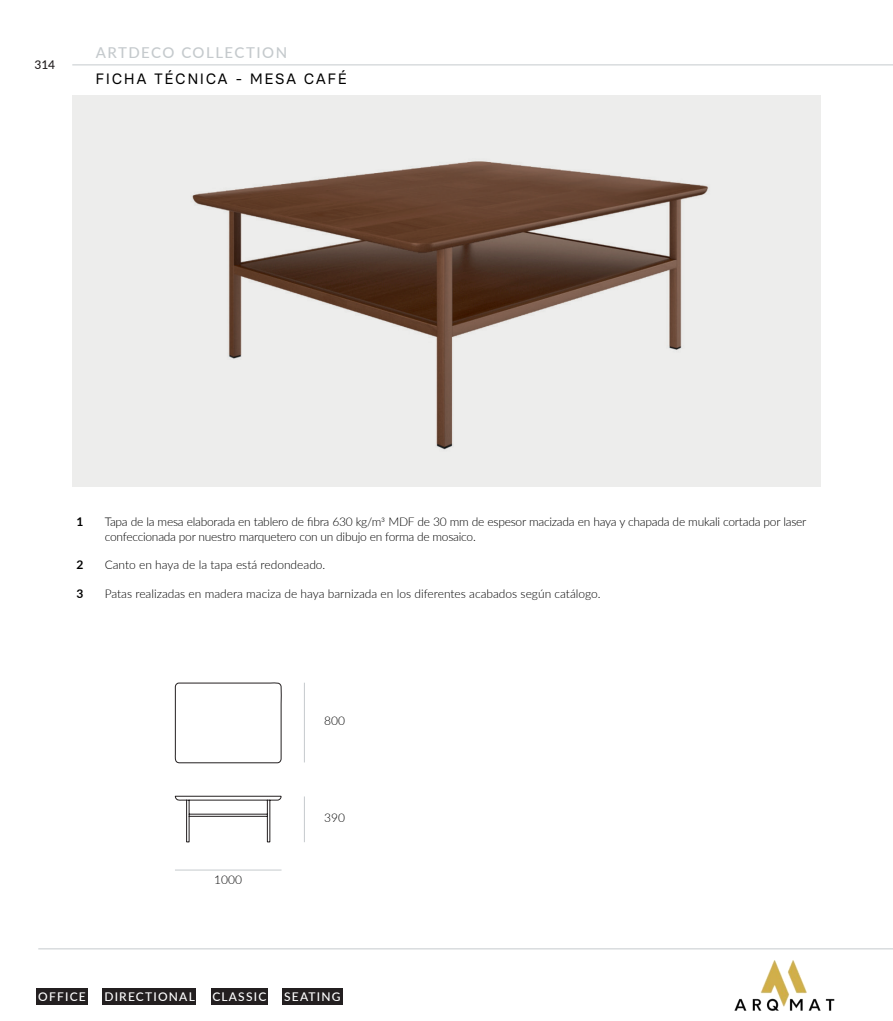
<style>
.page{position:relative;width:893px;height:1021px;background:#fff}
.page>*{position:absolute;margin:0;border:0;box-sizing:border-box;transform-origin:0 0}
.t1{font:15px "Basier Square";letter-spacing:.1em;color:#000}
.t2{font:500 15px "Lato";letter-spacing:.1em;color:#c5cacd}
.t3{font:300 12px/14.4px "Lato";letter-spacing:-.02em;color:#000}
.t4{font:300 12px "Lato";color:#000}
.t5{font:500 12px "Lato";letter-spacing:.1em;color:#fff}
.t6{font:500 12px "Lato";color:#231f20}
.t7{font:700 12px "Lato";color:#000}
</style>
<div class="page">
<div style="left:72px;top:95px;width:749px;height:391px;background:#ededec"></div>
<img style="left:192px;top:161px;width:517px;height:289px">
<hr style="left:72px;top:64px;width:821px;height:1px;background:#c5cacd">
<hr style="left:175px;top:869px;width:107px;height:1px;background:#c5cacd">
<hr style="left:304px;top:796px;width:1px;height:46px;background:#c5cacd">
<hr style="left:304px;top:682px;width:1px;height:80px;background:#c5cacd">
<svg style="left:174px;top:682px;width:108px;height:160px"></svg>
<div style="left:211px;top:988px;width:57px;height:17px;background:#231f20"></div>
<div style="left:102px;top:988px;width:94px;height:17px;background:#231f20"></div>
<hr style="left:38px;top:948px;width:855px;height:1px;background:#c5cacd">
<div style="left:36px;top:988px;width:52px;height:17px;background:#231f20"></div>
<div style="left:282px;top:988px;width:60px;height:17px;background:#231f20"></div>
<img style="left:721px;top:948px;width:130px;height:63px">
<p class="t6" style="left:34px;top:56px;width:22px">314</p>
<p class="t2" style="left:96px;top:42px;width:193px">ARTDECO COLLECTION</p>
<p class="t1" style="left:95px;top:69px;width:253px">FICHA TÉCNICA - MESA CAFÉ</p>
<p class="t7" style="left:77px;top:513px;width:8px">1</p>
<p class="t7" style="left:77px;top:556px;width:8px">2</p>
<p class="t7" style="left:77px;top:585px;width:8px">3</p>
<p class="t3" style="left:105px;top:514px;width:703px">Tapa de la mesa elaborada en tablero de fibra 630 kg/m3 MDF de 30 mm de espesor macizada en haya y chapada de mukali cortada por laser confeccionada por nuestro marquetero con un dibujo en forma de mosaico.</p>
<p class="t4" style="left:105px;top:556px;width:222px">Canto en haya de la tapa está redondeado.</p>
<p class="t4" style="left:105px;top:585px;width:498px">Patas realizadas en madera maciza de haya barnizada en los diferentes acabados según catálogo.</p>
<p class="t3" style="left:214px;top:872px;width:29px">1000</p>
<p class="t3" style="left:324px;top:713px;width:22px">800</p>
<p class="t3" style="left:324px;top:809px;width:22px">390</p>
<p class="t5" style="left:38px;top:988px;width:49px">OFFICE</p>
<p class="t5" style="left:104px;top:988px;width:92px">DIRECTIONAL</p>
<p class="t5" style="left:212px;top:988px;width:56px">CLASSIC</p>
<p class="t5" style="left:284px;top:988px;width:58px">SEATING</p>
</div>
